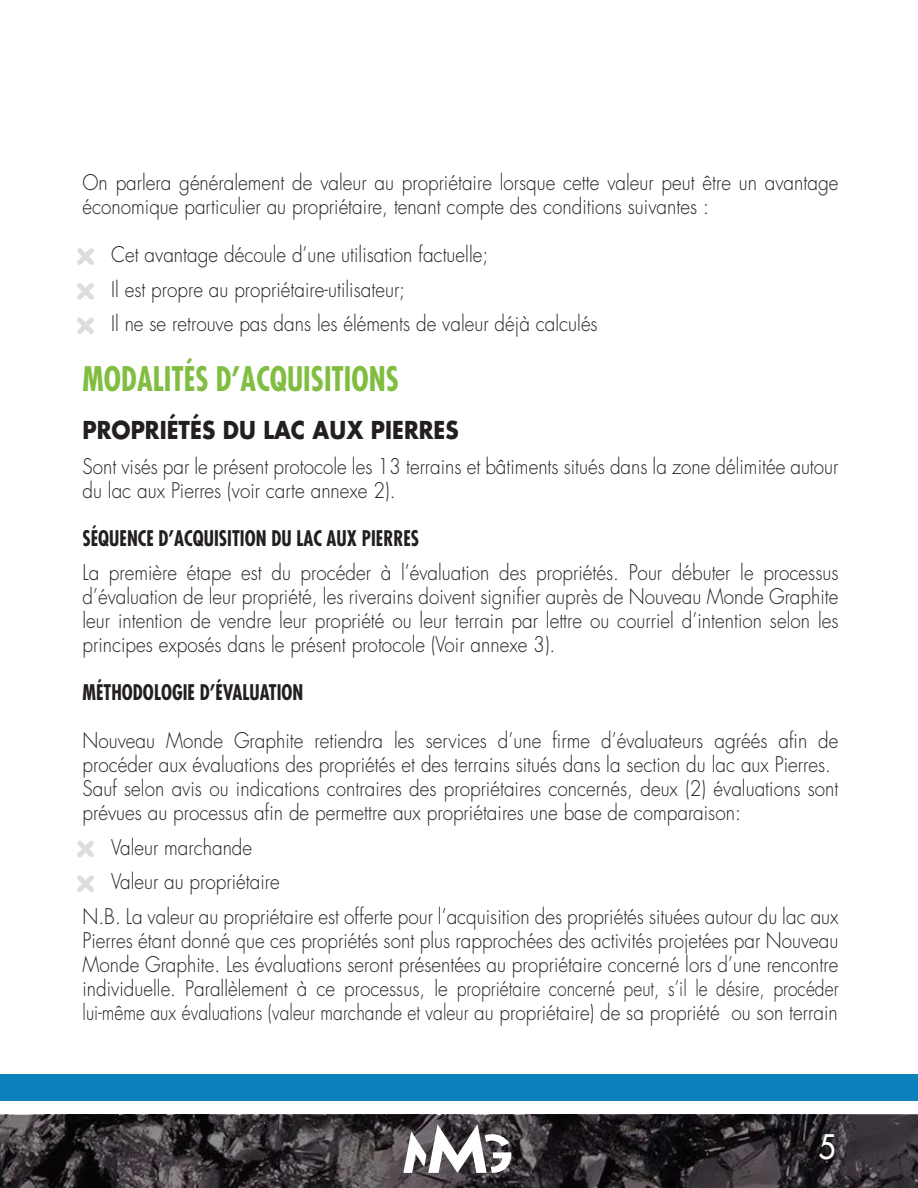
<style>
.page{position:relative;width:918px;height:1188px;background:#fff}
.page>*{position:absolute;margin:0;border:0;box-sizing:border-box;transform-origin:0 0}
.t1{font:700 condensed 33px "Futura";color:#81bd41;scale:.9 1}
.t2{font:33px "Futura";color:#fff;scale:.9 1}
.t3{font:700 24px "Futura";color:#231f20;scale:.9 1}
.t4{font:300 21px/24px "Futura";color:#231f20;scale:.9 1}
.t5{font:700 condensed 21px "Futura";color:#231f20;scale:.9 1}
</style>
<div class="page">
<svg style="left:0;top:1115px;width:918px;height:73px"></svg>
<svg style="left:77px;top:248px;width:17px;height:17px"></svg>
<svg style="left:77px;top:283px;width:17px;height:17px"></svg>
<svg style="left:77px;top:317px;width:17px;height:17px"></svg>
<svg style="left:77px;top:840px;width:17px;height:17px"></svg>
<svg style="left:77px;top:875px;width:17px;height:17px"></svg>
<svg style="left:403px;top:1124px;width:109px;height:49px"></svg>
<div style="left:0;top:1075px;width:918px;height:26px;background:#0c81bb"></div>
<p class="t4" style="left:82px;top:171px;width:841px">On parlera généralement de valeur au propriétaire lorsque cette valeur peut être un avantage économique particulier au propriétaire, tenant compte des conditions suivantes :</p>
<p class="t4" style="left:82px;top:238px;width:574px;line-height:34.5px">· Cet avantage découle d’une utilisation factuelle;<br>· Il est propre au propriétaire-utilisateur;<br>· Il ne se retrouve pas dans les éléments de valeur déjà calculés</p>
<h1 class="t1" style="left:82px;top:358px;width:353px">MODALITÉS D’ACQUISITIONS</h1>
<p class="t3" style="left:82px;top:414px;width:420px">PROPRIÉTÉS DU LAC AUX PIERRES</p>
<p class="t4" style="left:82px;top:454px;width:842px">Sont visés par le présent protocole les 13 terrains et bâtiments situés dans la zone délimitée autour du lac aux Pierres (voir carte annexe 2).</p>
<p class="t5" style="left:82px;top:524px;width:376px">SÉQUENCE D’ACQUISITION DU LAC AUX PIERRES</p>
<p class="t4" style="left:82px;top:561px;width:842px;text-align:justify">La première étape est du procéder à l’évaluation des propriétés. Pour débuter le processus d’évaluation de leur propriété, les riverains doivent signifier auprès de Nouveau Monde Graphite leur intention de vendre leur propriété ou leur terrain par lettre ou courriel d’intention selon les principes exposés dans le présent protocole (Voir annexe 3).</p>
<p class="t5" style="left:82px;top:679px;width:247px">MÉTHODOLOGIE D’ÉVALUATION</p>
<p class="t4" style="left:82px;top:729px;width:842px">Nouveau Monde Graphite retiendra les services d’une firme d’évaluateurs agréés afin de procéder aux évaluations des propriétés et des terrains situés dans la section du lac aux Pierres.<br>Sauf selon avis ou indications contraires des propriétaires concernés, deux (2) évaluations sont prévues au processus afin de permettre aux propriétaires une base de comparaison:</p>
<p class="t4" style="left:82px;top:830px;width:842px;line-height:34.5px">· Valeur marchande<br>· Valeur au propriétaire<br>N.B. La valeur au propriétaire est offerte pour l’acquisition des propriétés situées autour du lac aux</p>
<p class="t4" style="left:82px;top:928px;width:842px;text-align:justify">Pierres étant donné que ces propriétés sont plus rapprochées des activités projetées par Nouveau Monde Graphite. Les évaluations seront présentées au propriétaire concerné lors d’une rencontre individuelle. Parallèlement à ce processus, le propriétaire concerné peut, s’il le désire, procéder lui-même aux évaluations (valeur marchande et valeur au propriétaire) de sa propriété ou son terrain</p>
<h1 class="t2" style="left:818px;top:1125px;width:21px">5</h1>
</div>
